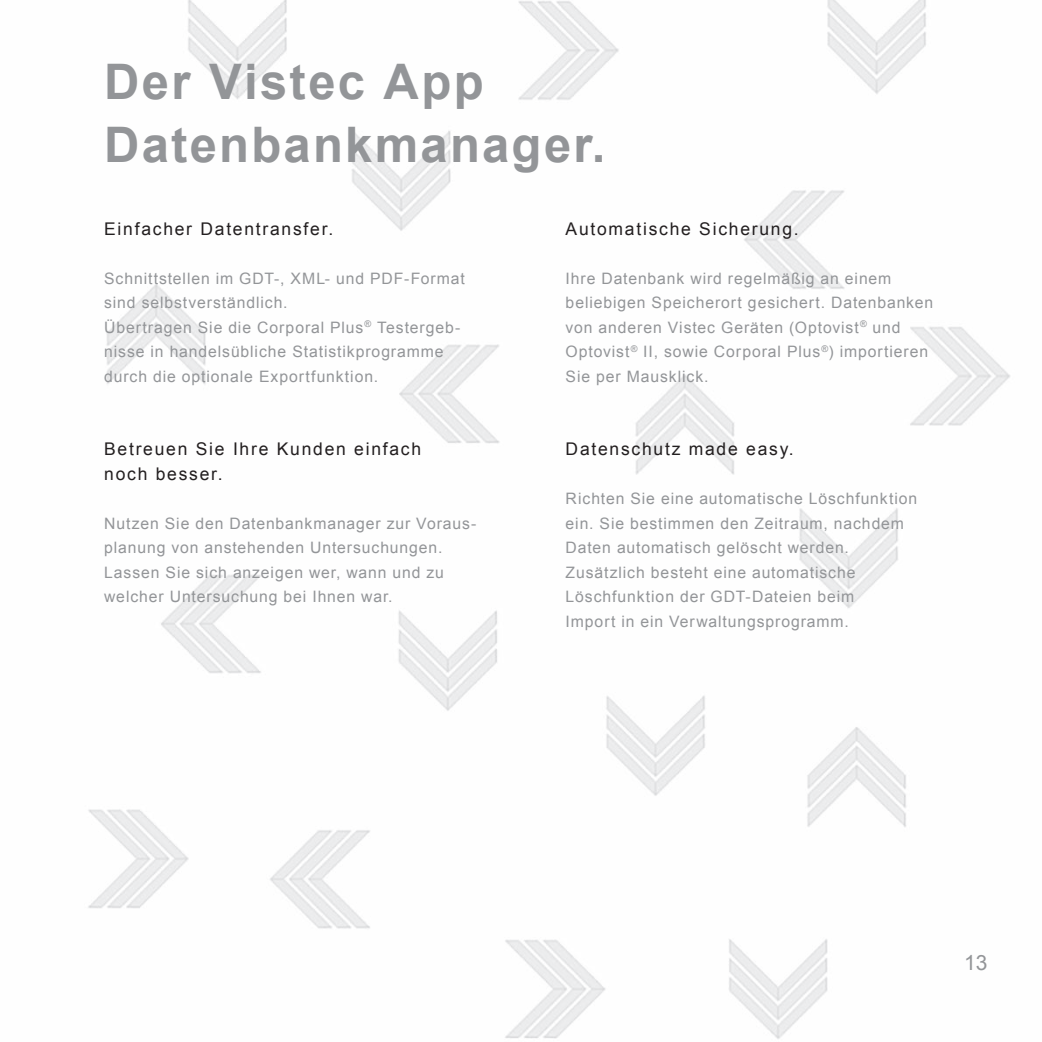
<style>
.page{position:relative;width:1042px;height:1042px;background:#fff}
.page>*{position:absolute;margin:0;border:0;box-sizing:border-box;transform-origin:0 0}
.t1{font:700 49px/63px "Arial";letter-spacing:.045em;color:#939598}
.t2{font:21px "Arial";color:#939598}
.t3{font:17.5px/24.5px "Arial";letter-spacing:.1em;color:#231f20}
.t4{font:15.75px/24.5px "Arial";letter-spacing:.055em;color:#939598}
</style>
<div class="page">
<img style="left:88px;top:0;width:922px;height:1039px">
<h1 class="t1" style="left:104px;top:52px;width:503px">Der Vistec App<br>Datenbankmanager.</h1>
<p class="t3" style="left:104px;top:216px;width:230px">Einfacher Datentransfer.</p>
<p class="t4" style="left:104px;top:266px;width:362px">Schnittstellen im GDT-, XML- und PDF-Format sind selbstverständlich.<br>Übertragen Sie die Corporal Plus<sup>®</sup> Testergeb&shy;nisse in handelsübliche Statistikprogramme durch die optionale Exportfunktion.</p>
<p class="t3" style="left:104px;top:437px;width:318px">Betreuen Sie Ihre Kunden einfach noch besser.</p>
<p class="t4" style="left:104px;top:511px;width:374px">Nutzen Sie den Datenbankmanager zur Voraus&shy;planung von anstehenden Untersuchungen.<br>Lassen Sie sich anzeigen wer, wann und zu welcher Untersuchung bei Ihnen war.</p>
<p class="t3" style="left:566px;top:216px;width:235px">Automatische Sicherung.</p>
<p class="t4" style="left:566px;top:266px;width:369px">Ihre Datenbank wird regelmäßig an einem beliebigen Speicherort gesichert. Datenbanken von anderen Vistec Geräten (Optovist<sup>®</sup> und Optovist<sup>®</sup> II, sowie Corporal Plus<sup>®</sup>) importieren Sie per Mausklick.</p>
<p class="t3" style="left:566px;top:437px;width:230px">Datenschutz made easy.</p>
<p class="t4" style="left:566px;top:486px;width:353px">Richten Sie eine automatische Löschfunktion ein. Sie bestimmen den Zeitraum, nachdem Daten automatisch gelöscht werden.<br>Zusätzlich besteht eine automatische Löschfunktion der GDT-Dateien beim<br>Import in ein Verwaltungsprogramm.</p>
<h2 class="t2" style="left:964px;top:948px;width:25px">13</h2>
</div>
